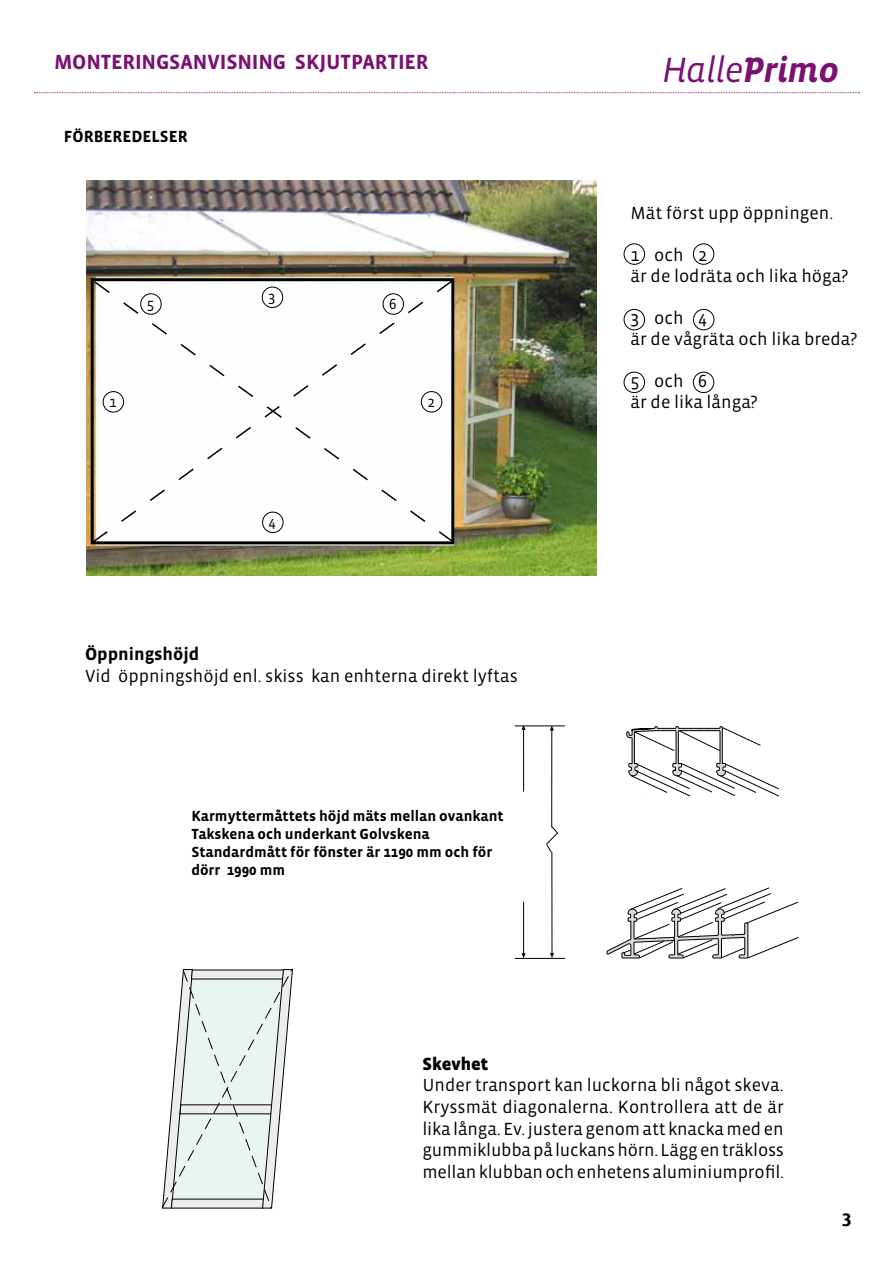
<style>
.page{position:relative;width:893px;height:1263px;background:#fff}
.page>*{position:absolute;margin:0;border:0;box-sizing:border-box;transform-origin:0 0}
.t1{font:italic 36px "Vista Sans OT";letter-spacing:-.025em;color:#7b1272}
.t2{font:700 21px "Vista Sans OT";letter-spacing:-.005em;color:#7b1272}
.t3{font:18px/21.6px "Vista Sans OT";color:#000}
.t4{font:700 18px "Vista Sans OT";color:#000}
.t5{font:900 18px "Vista Sans OT";color:#000}
.t6{font:700 18px "Dax";color:#000}
.t7{font:700 16.5px "Vista Sans OT";color:#000}
.t8{font:700 15px/18px "Vista Sans OT";color:#000}
.t9{font:15px "Vista Sans OT";color:#000}
.s1{font-weight:700}
</style>
<div class="page">
<img style="left:86px;top:181px;width:510px;height:394px">
<hr style="left:515px;top:725px;width:50px;height:1px;background:#000">
<hr style="left:515px;top:958px;width:50px;height:1px;background:#000">
<hr style="left:551px;top:852px;width:1px;height:101px;background:#000">
<svg style="left:550px;top:953px;width:4px;height:5px"></svg>
<hr style="left:551px;top:730px;width:1px;height:97px;background:#000">
<svg style="left:550px;top:725px;width:4px;height:6px"></svg>
<hr style="left:523px;top:902px;width:1px;height:51px;background:#000">
<svg style="left:522px;top:953px;width:4px;height:5px"></svg>
<hr style="left:523px;top:730px;width:1px;height:61px;background:#000">
<svg style="left:522px;top:725px;width:4px;height:5px"></svg>
<svg style="left:546px;top:825px;width:12px;height:28px"></svg>
<svg style="left:626px;top:726px;width:153px;height:71px"></svg>
<svg style="left:606px;top:887px;width:193px;height:72px"></svg>
<svg style="left:91px;top:279px;width:363px;height:265px"></svg>
<div style="left:103px;top:391px;width:21px;height:21px;border:1px solid #000;border-radius:50%"></div>
<div style="left:421px;top:391px;width:21px;height:21px;border:1px solid #000;border-radius:50%"></div>
<div style="left:262px;top:287px;width:21px;height:21px;border:1px solid #000;border-radius:50%"></div>
<div style="left:262px;top:512px;width:21px;height:21px;border:1px solid #000;border-radius:50%"></div>
<div style="left:140px;top:293px;width:22px;height:22px;border:1px solid #000;border-radius:50%"></div>
<div style="left:383px;top:293px;width:21px;height:22px;border:1px solid #000;border-radius:50%"></div>
<div style="left:624px;top:243px;width:21px;height:22px;border:1px solid #000;border-radius:50%"></div>
<div style="left:693px;top:243px;width:21px;height:22px;border:1px solid #000;border-radius:50%"></div>
<div style="left:624px;top:309px;width:21px;height:21px;border:1px solid #000;border-radius:50%"></div>
<div style="left:693px;top:309px;width:21px;height:21px;border:1px solid #000;border-radius:50%"></div>
<div style="left:624px;top:372px;width:21px;height:21px;border:1px solid #000;border-radius:50%"></div>
<div style="left:693px;top:372px;width:21px;height:21px;border:1px solid #000;border-radius:50%"></div>
<svg style="left:162px;top:968px;width:131px;height:241px"></svg>
<svg style="left:34px;top:92px;width:826px;height:1px"></svg>
<p class="t2" style="left:54px;top:51px;width:376px">Monteringsanvisning skjutpartier</p>
<h1 class="t1" style="left:662px;top:51px;width:178px">Halle<span class="s1">Primo</span></h1>
<p class="t7" style="left:64px;top:128px;width:106px">FÖRBEREDELSER</p>
<p class="t9" style="left:268px;top:289px;width:9px">3</p>
<p class="t9" style="left:147px;top:296px;width:9px">5</p>
<p class="t9" style="left:389px;top:296px;width:9px">6</p>
<p class="t9" style="left:109px;top:394px;width:9px">1</p>
<p class="t9" style="left:427px;top:394px;width:9px">2</p>
<p class="t9" style="left:269px;top:514px;width:9px">4</p>
<p class="t4" style="left:85px;top:645px;width:116px">Öppningshöjd</p>
<p class="t3" style="left:85px;top:665px;width:434px">Vid öppningshöjd enl. skiss kan enhterna direkt lyftas</p>
<p class="t8" style="left:191px;top:807px;width:314px">Karmyttermåttets höjd mäts mellan ovankant Takskena och underkant Golvskena Standardmått för fönster är 1190 mm och för dörr 1990 mm</p>
<p class="t3" style="left:631px;top:203px;width:204px">Mät först upp öppningen.</p>
<p class="t3" style="left:631px;top:245px;width:219px;line-height:21px">1 och 2<br>är de lodräta och lika höga?</p>
<p class="t3" style="left:631px;top:308px;width:228px;line-height:21px">3 och 4<br>är de vågräta och lika breda?</p>
<p class="t3" style="left:631px;top:371px;width:128px;line-height:21px">5 och 6<br>är de lika långa?</p>
<p class="t5" style="left:422px;top:1054px;width:67px">Skevhet</p>
<p class="t3" style="left:422px;top:1075px;width:363px;text-align:justify">Under transport kan luckorna bli något skeva.<br>Kryssmät diagonalerna. Kontrollera att de är lika långa. Ev. justera genom att knacka med en gummiklubba på luckans hörn. Lägg en träkloss mellan klubban och enhetens aluminiumprofil.</p>
<p class="t6" style="left:842px;top:1209px;width:12px">3</p>
</div>
